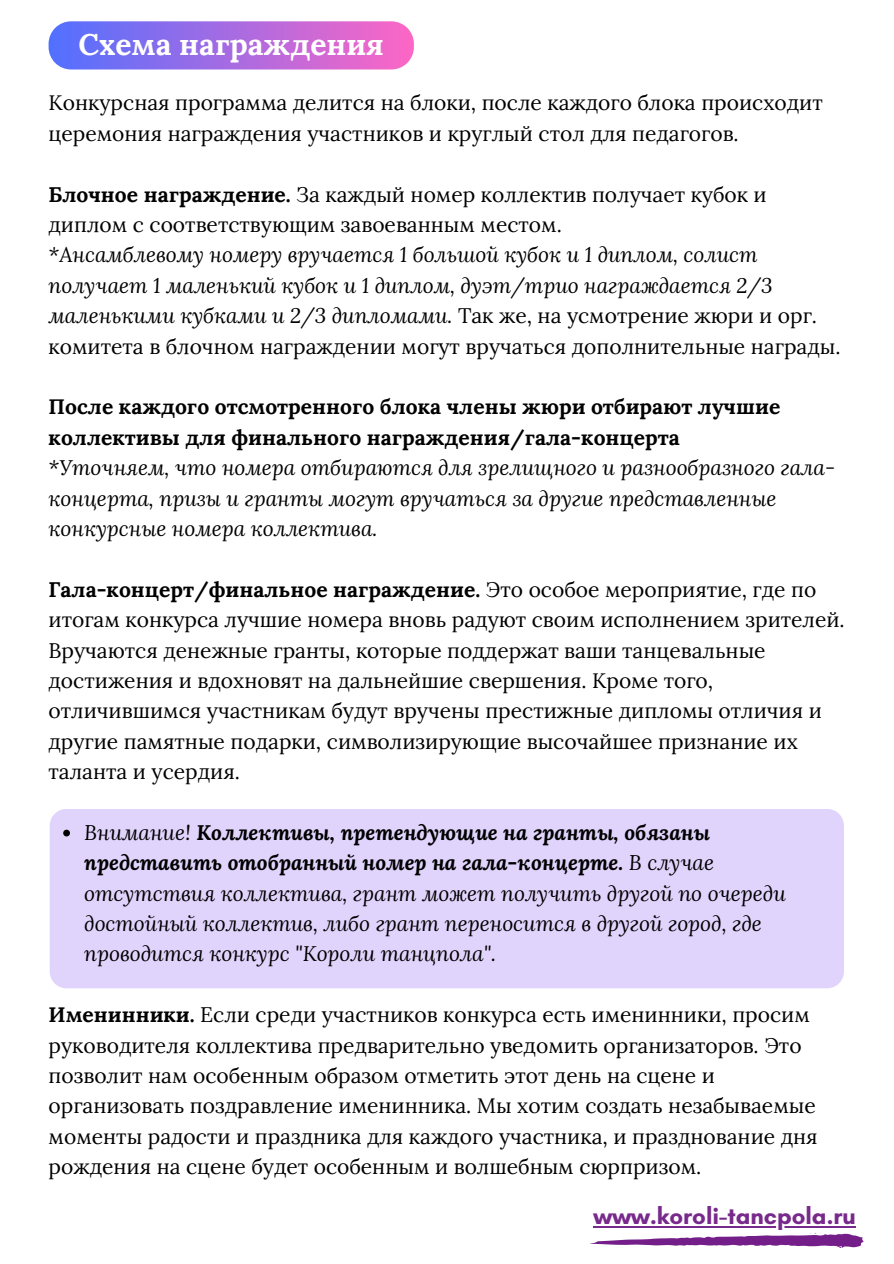
<style>
.page{position:relative;width:894px;height:1264px;background:#fff}
.page>*{position:absolute;margin:0;border:0;box-sizing:border-box;transform-origin:0 0}
.t1{font:700 30px "Lora";color:#fff}
.t2{font:700 24px "Glacial Indifference";color:#782a8c}
.t3{font:21px/30.3px "Lora";color:#000}
.t4{font:italic 21px/30.3px "Lora";color:#000}
.t5{font:700 21px/30.3px "Lora";color:#000}
.s1{font-weight:700}
.s2{font-style:normal}
</style>
<div class="page">
<svg style="left:589px;top:1232px;width:274px;height:16px"></svg>
<hr style="left:593px;top:1225px;width:262px;height:2px;background:#782a8c">
<svg style="left:49px;top:21px;width:365px;height:48px;background:#a96fe2"></svg>
<div style="left:50px;top:808px;width:793px;height:180px;background:#e1d4fc;border-radius:17px"></div>
<svg style="left:63px;top:829px;width:7px;height:7px"></svg>
<h1 class="t1" style="left:78px;top:25px;width:307px">Схема награждения</h1>
<p class="t3" style="left:49px;top:88px;width:775px">Конкурсная программа делится на блоки, после каждого блока происходит церемония награждения участников и круглый стол для педагогов.</p>
<p class="t3" style="left:49px;top:179px;width:719px"><span class="s1">Блочное награждение.</span> За каждый номер коллектив получает кубок и диплом с соответствующим завоеванным местом.</p>
<p class="t4" style="left:49px;top:239px;width:793px">*Ансамблевому номеру вручается 1 большой кубок и 1 диплом, солист получает 1 маленький кубок и 1 диплом, дуэт/трио награждается 2/3 маленькими кубками и 2/3 дипломами. <span class="s2">Так же, на усмотрение жюри и орг. комитета в блочном награждении могут вручаться дополнительные награды.</span></p>
<p class="t5" style="left:49px;top:391px;width:733px">После каждого отсмотренного блока члены жюри отбирают лучшие коллективы для финального награждения/гала-концерта</p>
<p class="t4" style="left:49px;top:452px;width:787px">*Уточняем, что номера отбираются для зрелищного и разнообразного гала&shy;концерта, призы и гранты могут вручаться за другие представленные конкурсные номера коллектива.</p>
<p class="t3" style="left:49px;top:574px;width:797px"><span class="s1">Гала-концерт/финальное награждение.</span> Это особое мероприятие, где по итогам конкурса лучшие номера вновь радуют своим исполнением зрителей.<br>Вручаются денежные гранты, которые поддержат ваши танцевальные достижения и вдохновят на дальнейшие свершения. Кроме того, отличившимся участникам будут вручены престижные дипломы отличия и другие памятные подарки, символизирующие высочайшее признание их таланта и усердия.</p>
<p class="t4" style="left:84px;top:816px;width:702px">Внимание! <span class="s1">Коллективы, претендующие на гранты, обязаны представить отобранный номер на гала-концерте.</span> В случае отсутствия коллектива, грант может получить другой по очереди достойный коллектив, либо грант переносится в другой город, где проводится конкурс "Короли танцпола".</p>
<p class="t3" style="left:49px;top:999px;width:770px"><span class="s1">Именинники.</span> Если среди участников конкурса есть именинники, просим руководителя коллектива предварительно уведомить организаторов. Это позволит нам особенным образом отметить этот день на сцене и организовать поздравление именинника. Мы хотим создать незабываемые моменты радости и праздника для каждого участника, и празднование дня рождения на сцене будет особенным и волшебным сюрпризом.</p>
<p class="t2" style="left:593px;top:1200px;width:264px">www.koroli-tancpola.ru</p>
</div>
